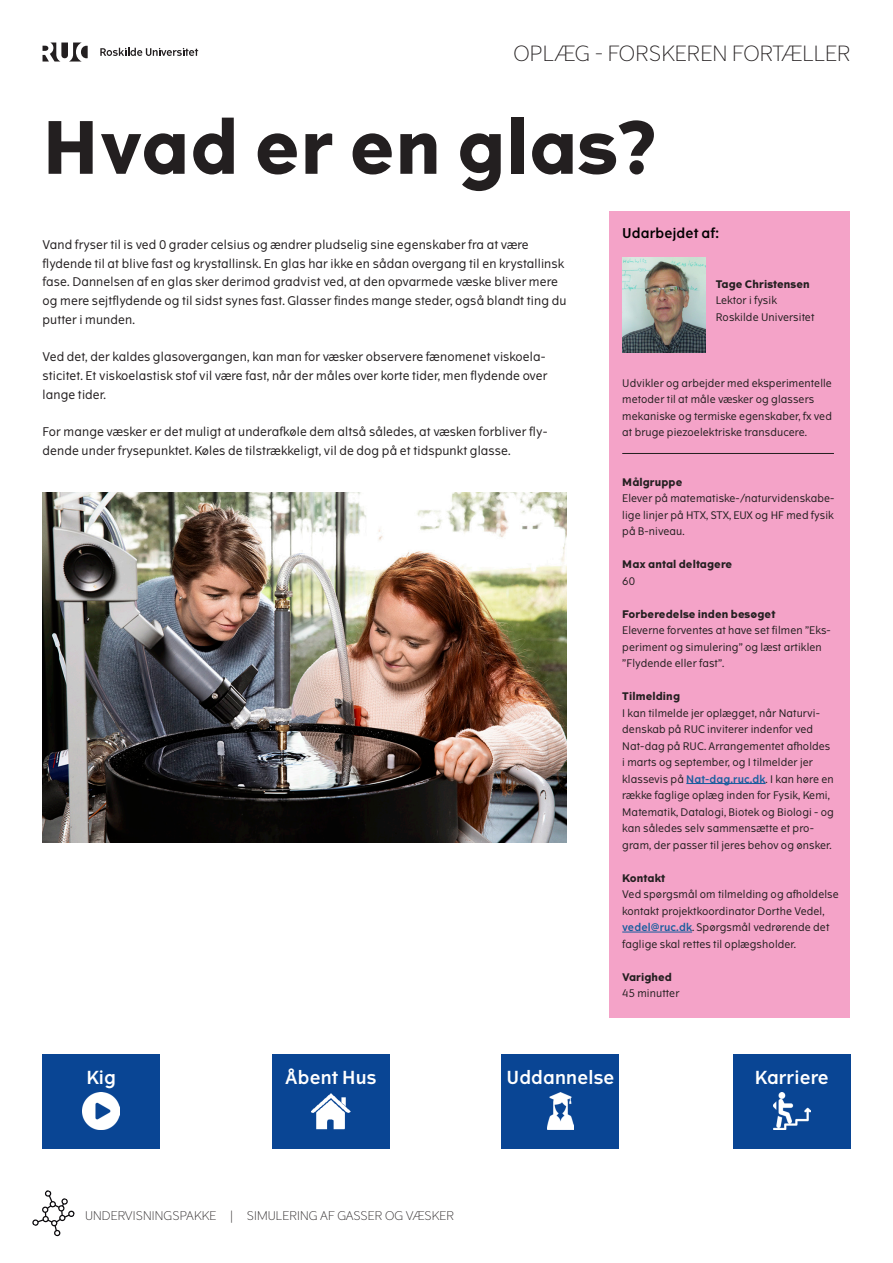
<style>
.page{position:relative;width:893px;height:1263px;background:#fff}
.page>*{position:absolute;margin:0;border:0;box-sizing:border-box;transform-origin:0 0}
.Overskrift{font:700 72px "The Wave";letter-spacing:.01em;color:#231f20}
.t1{font:300 21px "The Wave";letter-spacing:.01em;color:#231f20}
.Underoverskrift{font:18px "The Wave D Bd";letter-spacing:.01em;color:#fff}
.Brødtekst_FAKTABOKS{font:13.5px "The Wave D Bd";letter-spacing:.01em;color:#000}
.Brødtekst{font:12px/18.8px "The Wave";letter-spacing:.01em;color:#231f20}
.t2{font:300 12px "The Wave";letter-spacing:.01em;color:#231f20}
.Brødtekst_FAKTABOKS-2{font:10.5px/16.5px "The Wave";letter-spacing:.01em;color:#231f20}
.Brødtekst_FAKTABOKS-3{font:700 10.5px "The Wave";letter-spacing:.01em;color:#231f20}
.s1{font-family:"The Wave D Bd";color:#175d9e}
</style>
<div class="page">
<img style="left:43px;top:493px;width:524px;height:349px">
<div style="left:609px;top:211px;width:241px;height:807px;background:#f4a3c8"></div>
<hr style="left:622px;top:453px;width:212px;height:1px;background:#231f20">
<hr style="left:686px;top:783px;width:80px;height:1px;background:#175d9e">
<hr style="left:622px;top:932px;width:70px;height:1px;background:#175d9e">
<img style="left:622px;top:258px;width:83px;height:94px">
<div style="left:502px;top:1054px;width:117px;height:95px;background:#094594"></div>
<img style="left:548px;top:1092px;width:25px;height:37px">
<div style="left:43px;top:1054px;width:117px;height:95px;background:#094594"></div>
<img style="left:83px;top:1092px;width:37px;height:37px">
<div style="left:272px;top:1054px;width:117px;height:95px;background:#094594"></div>
<img style="left:311px;top:1093px;width:40px;height:37px">
<div style="left:733px;top:1054px;width:117px;height:95px;background:#094594"></div>
<img style="left:773px;top:1092px;width:37px;height:37px">
<svg style="left:32px;top:1190px;width:43px;height:47px"></svg>
<svg style="left:43px;top:43px;width:45px;height:19px"></svg>
<svg style="left:100px;top:48px;width:98px;height:8px"></svg>
<h2 class="t1" style="left:513px;top:40px;width:339px">OPLÆG - FORSKEREN FORTÆLLER</h2>
<p class="Overskrift" style="left:43px;top:102px;width:618px">Hvad er en glas?</p>
<p class="Brødtekst" style="left:43px;top:235px;width:525px">Vand fryser til is ved 0 grader celsius og ændrer pludselig sine egenskaber fra at være flydende til at blive fast og krystallinsk. En glas har ikke en sådan overgang til en krystallinsk fase. Dannelsen af en glas sker derimod gradvist ved, at den opvarmede væske bliver mere og mere sejtflydende og til sidst synes fast. Glasser findes mange steder, også blandt ting du putter i munden.</p>
<p class="Brødtekst" style="left:43px;top:347px;width:506px">Ved det, der kaldes glasovergangen, kan man for væsker observere fænomenet viskoela&shy;sticitet. Et viskoelastisk stof vil være fast, når der måles over korte tider, men flydende over lange tider.</p>
<p class="Brødtekst" style="left:43px;top:422px;width:506px">For mange væsker er det muligt at underafkøle dem altså således, at væsken forbliver fly&shy;dende under frysepunktet. Køles de tilstrækkeligt, vil de dog på et tidspunkt glasse.</p>
<p class="Brødtekst_FAKTABOKS" style="left:622px;top:225px;width:99px">Udarbejdet af:</p>
<p class="Brødtekst_FAKTABOKS-3" style="left:716px;top:277px;width:96px">Tage Christensen</p>
<p class="Brødtekst_FAKTABOKS-2" style="left:716px;top:292px;width:63px">Lektor i fysik</p>
<p class="Brødtekst_FAKTABOKS-2" style="left:716px;top:309px;width:100px">Roskilde Universitet</p>
<p class="Brødtekst_FAKTABOKS-2" style="left:622px;top:375px;width:211px">Udvikler og arbejder med eksperimentelle metoder til at måle væsker og glassers mekaniske og termiske egenskaber, fx ved at bruge piezoelektriske transducere.</p>
<p class="Brødtekst_FAKTABOKS-3" style="left:622px;top:475px;width:62px">Målgruppe</p>
<p class="Brødtekst_FAKTABOKS-2" style="left:622px;top:490px;width:214px;text-align:justify">Elever på matematiske-/naturvidenskabe&shy;lige linjer på HTX, STX, EUX og HF med fysik på B-niveau.</p>
<p class="Brødtekst_FAKTABOKS-3" style="left:622px;top:558px;width:112px">Max antal deltagere</p>
<p class="Brødtekst_FAKTABOKS-2" style="left:622px;top:573px;width:14px">60</p>
<p class="Brødtekst_FAKTABOKS-3" style="left:622px;top:607px;width:155px">Forberedelse inden besøget</p>
<p class="Brødtekst_FAKTABOKS-2" style="left:622px;top:622px;width:210px">Eleverne forventes at have set filmen ”Eks&shy;periment og simulering” og læst artiklen ”Flydende eller fast”.</p>
<p class="Brødtekst_FAKTABOKS-3" style="left:622px;top:690px;width:59px">Tilmelding</p>
<p class="Brødtekst_FAKTABOKS-2" style="left:622px;top:705px;width:213px">I kan tilmelde jer oplægget, når Naturvi&shy;denskab på RUC inviterer indenfor ved Nat-dag på RUC. Arrangementet afholdes i marts og september, og I tilmelder jer klassevis på <span class="s1">Nat-dag.ruc.dk</span>. I kan høre en række faglige oplæg inden for Fysik, Kemi, Matematik, Datalogi, Biotek og Biologi - og kan således selv sammensætte et pro&shy;gram, der passer til jeres behov og ønsker.</p>
<p class="Brødtekst_FAKTABOKS-3" style="left:622px;top:871px;width:44px">Kontakt</p>
<p class="Brødtekst_FAKTABOKS-2" style="left:622px;top:886px;width:218px">Ved spørgsmål om tilmelding og afholdelse kontakt projektkoordinator Dorthe Vedel, <span class="s1">vedel@ruc.dk</span>. Spørgsmål vedrørende det faglige skal rettes til oplægsholder.</p>
<p class="Brødtekst_FAKTABOKS-3" style="left:622px;top:970px;width:51px">Varighed</p>
<p class="Brødtekst_FAKTABOKS-2" style="left:622px;top:985px;width:59px">45 minutter</p>
<p class="Underoverskrift" style="left:86px;top:1066px;width:31px">Kig</p>
<p class="Underoverskrift" style="left:285px;top:1066px;width:93px">Åbent Hus</p>
<p class="Underoverskrift" style="left:506px;top:1066px;width:110px">Uddannelse</p>
<p class="Underoverskrift" style="left:755px;top:1066px;width:76px">Karriere</p>
<p class="t2" style="left:85px;top:1208px;width:370px">UNDERVISNINGSPAKKE | SIMULERING AF GASSER OG VÆSKER</p>
</div>
